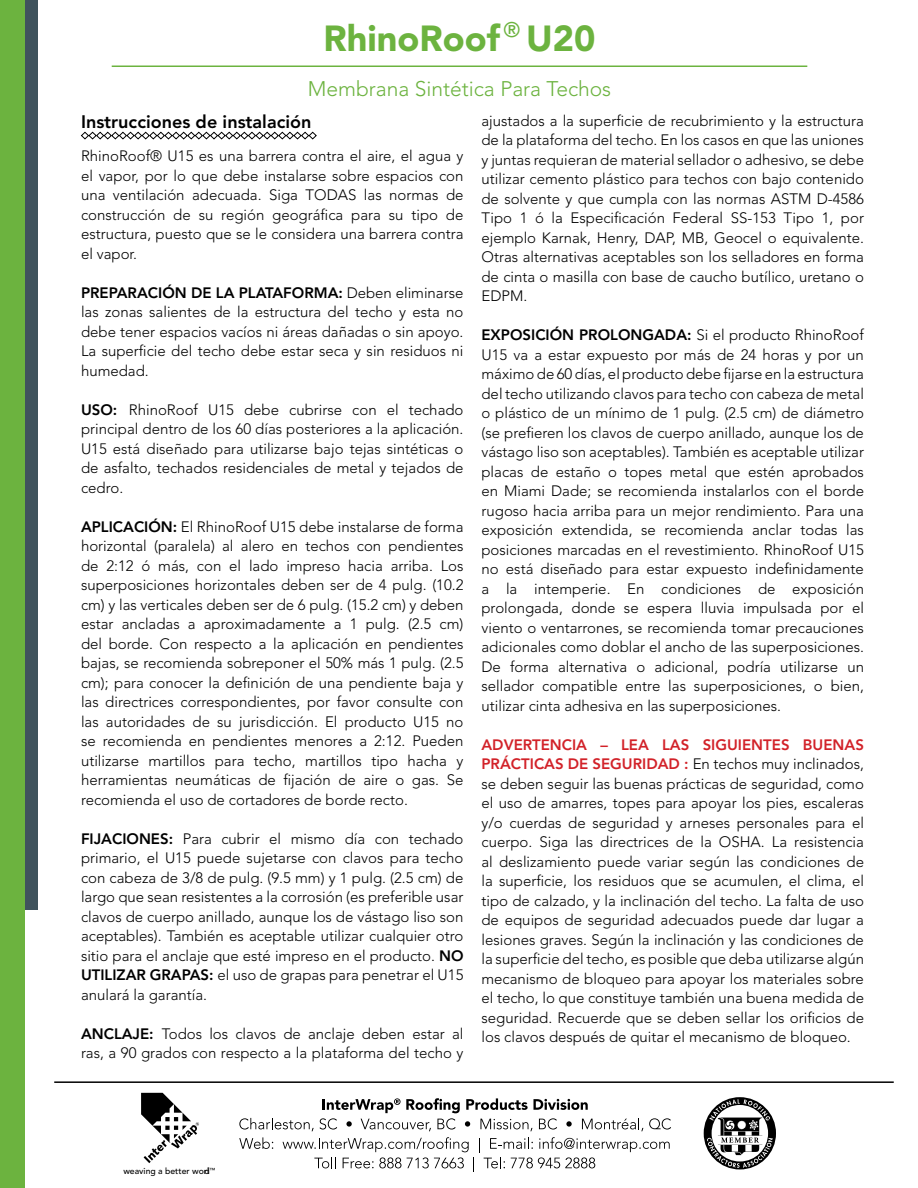
<style>
.page{position:relative;width:918px;height:1188px;background:#fff}
.page>*{position:absolute;margin:0;border:0;box-sizing:border-box;transform-origin:0 0}
.t1{font:900 36px "Avenir LT Std";color:#6cb33f}
.t2{font:300 21px "Avenir LT Std";color:#6cb33f}
.t3{font:800 18px "Avenir LT Std";color:#000}
.t4{font:300 15px/19.5px "Avenir LT Std";color:#000;text-align:justify}
.t5{font:500 8.7px "Avenir";color:#000}
.s1{font-weight:800}
.s2{font-weight:800;color:#d22229}
</style>
<div class="page">
<div style="left:25px;top:0;width:12px;height:909px;background:#40535d"></div>
<div style="left:0;top:0;width:25px;height:1188px;background:#6cb33f"></div>
<hr style="left:112px;top:66px;width:695px;height:1px;background:#6cb33f">
<hr style="left:54px;top:1081px;width:840px;height:2px;background:#000">
<svg style="left:239px;top:1098px;width:404px;height:33px"></svg>
<svg style="left:649px;top:1118px;width:22px;height:12px"></svg>
<svg style="left:239px;top:1137px;width:34px;height:12px"></svg>
<svg style="left:283px;top:1137px;width:387px;height:35px"></svg>
<svg style="left:141px;top:1093px;width:58px;height:70px"></svg>
<svg style="left:704px;top:1097px;width:72px;height:72px"></svg>
<svg style="left:81px;top:131px;width:236px;height:9px"></svg>
<h1 class="t1" style="left:323px;top:16px;width:274px">RhinoRoof <sup>®</sup> U20</h1>
<h2 class="t2" style="left:308px;top:76px;width:305px">Membrana Sintética Para Techos</h2>
<p class="t3" style="left:81px;top:111px;width:232px">Instrucciones de instalación</p>
<p class="t4" style="left:81px;top:146px;width:384px">RhinoRoof® U15 es una barrera contra el aire, el agua y el vapor, por lo que debe instalarse sobre espacios con una ventilación adecuada. Siga TODAS las normas de construcción de su región geográfica para su tipo de estructura, puesto que se le considera una barrera contra el vapor.</p>
<p class="t4" style="left:81px;top:283px;width:384px"><span class="s1">PREPARACIÓN DE LA PLATAFORMA:</span> Deben eliminarse las zonas salientes de la estructura del techo y esta no debe tener espacios vacíos ni áreas dañadas o sin apoyo.<br>La superficie del techo debe estar seca y sin residuos ni humedad.</p>
<p class="t4" style="left:81px;top:400px;width:384px"><span class="s1">USO:</span> RhinoRoof U15 debe cubrirse con el techado principal dentro de los 60 días posteriores a la aplicación.<br>U15 está diseñado para utilizarse bajo tejas sintéticas o de asfalto, techados residenciales de metal y tejados de cedro.</p>
<p class="t4" style="left:81px;top:517px;width:384px"><span class="s1">APLICACIÓN:</span> El RhinoRoof U15 debe instalarse de forma horizontal (paralela) al alero en techos con pendientes de 2:12 ó más, con el lado impreso hacia arriba. Los superposiciones horizontales deben ser de 4 pulg. (10.2 cm) y las verticales deben ser de 6 pulg. (15.2 cm) y deben estar ancladas a aproximadamente a 1 pulg. (2.5 cm) del borde. Con respecto a la aplicación en pendientes bajas, se recomienda sobreponer el 50% más 1 pulg. (2.5 cm); para conocer la definición de una pendiente baja y las directrices correspondientes, por favor consulte con las autoridades de su jurisdicción. El producto U15 no se recomienda en pendientes menores a 2:12. Pueden utilizarse martillos para techo, martillos tipo hacha y herramientas neumáticas de fijación de aire o gas. Se recomienda el uso de cortadores de borde recto.</p>
<p class="t4" style="left:81px;top:829px;width:384px"><span class="s1">FIJACIONES:</span> Para cubrir el mismo día con techado primario, el U15 puede sujetarse con clavos para techo con cabeza de 3/8 de pulg. (9.5 mm) y 1 pulg. (2.5 cm) de largo que sean resistentes a la corrosión (es preferible usar clavos de cuerpo anillado, aunque los de vástago liso son aceptables). También es aceptable utilizar cualquier otro sitio para el anclaje que esté impreso en el producto. <span class="s1">NO UTILIZAR GRAPAS:</span> el uso de grapas para penetrar el U15 anulará la garantía.</p>
<p class="t4" style="left:81px;top:1024px;width:384px"><span class="s1">ANCLAJE:</span> Todos los clavos de anclaje deben estar al ras, a 90 grados con respecto a la plataforma del techo y</p>
<p class="t4" style="left:482px;top:111px;width:384px">ajustados a la superficie de recubrimiento y la estructura de la plataforma del techo. En los casos en que las uniones y juntas requieran de material sellador o adhesivo, se debe utilizar cemento plástico para techos con bajo contenido de solvente y que cumpla con las normas ASTM D-4586<br>Tipo 1 ó la Especificación Federal SS-153 Tipo 1, por ejemplo Karnak, Henry, DAP, MB, Geocel o equivalente.<br>Otras alternativas aceptables son los selladores en forma de cinta o masilla con base de caucho butílico, uretano o EDPM.</p>
<p class="t4" style="left:482px;top:325px;width:384px"><span class="s1">EXPOSICIÓN PROLONGADA:</span> Si el producto RhinoRoof U15 va a estar expuesto por más de 24 horas y por un máximo de 60 días, el producto debe fijarse en la estructura del techo utilizando clavos para techo con cabeza de metal o plástico de un mínimo de 1 pulg. (2.5 cm) de diámetro (se prefieren los clavos de cuerpo anillado, aunque los de vástago liso son aceptables). También es aceptable utilizar placas de estaño o topes metal que estén aprobados en Miami Dade; se recomienda instalarlos con el borde rugoso hacia arriba para un mejor rendimiento. Para una exposición extendida, se recomienda anclar todas las posiciones marcadas en el revestimiento. RhinoRoof U15 no está diseñado para estar expuesto indefinidamente a la intemperie. En condiciones de exposición prolongada, donde se espera lluvia impulsada por el viento o ventarrones, se recomienda tomar precauciones adicionales como doblar el ancho de las superposiciones.<br>De forma alternativa o adicional, podría utilizarse un sellador compatible entre las superposiciones, o bien, utilizar cinta adhesiva en las superposiciones.</p>
<p class="t4" style="left:482px;top:735px;width:384px"><span class="s2">ADVERTENCIA – LEA LAS SIGUIENTES BUENAS PRÁCTICAS DE SEGURIDAD :</span> En techos muy inclinados, se deben seguir las buenas prácticas de seguridad, como el uso de amarres, topes para apoyar los pies, escaleras y/o cuerdas de seguridad y arneses personales para el cuerpo. Siga las directrices de la OSHA. La resistencia al deslizamiento puede variar según las condiciones de la superficie, los residuos que se acumulen, el clima, el tipo de calzado, y la inclinación del techo. La falta de uso de equipos de seguridad adecuados puede dar lugar a lesiones graves. Según la inclinación y las condiciones de la superficie del techo, es posible que deba utilizarse algún mecanismo de bloqueo para apoyar los materiales sobre el techo, lo que constituye también una buena medida de seguridad. Recuerde que se deben sellar los orificios de los clavos después de quitar el mecanismo de bloqueo.</p>
<p class="t5" style="left:123px;top:1166px;width:94px">weaving a better world<sup>™</sup></p>
</div>
